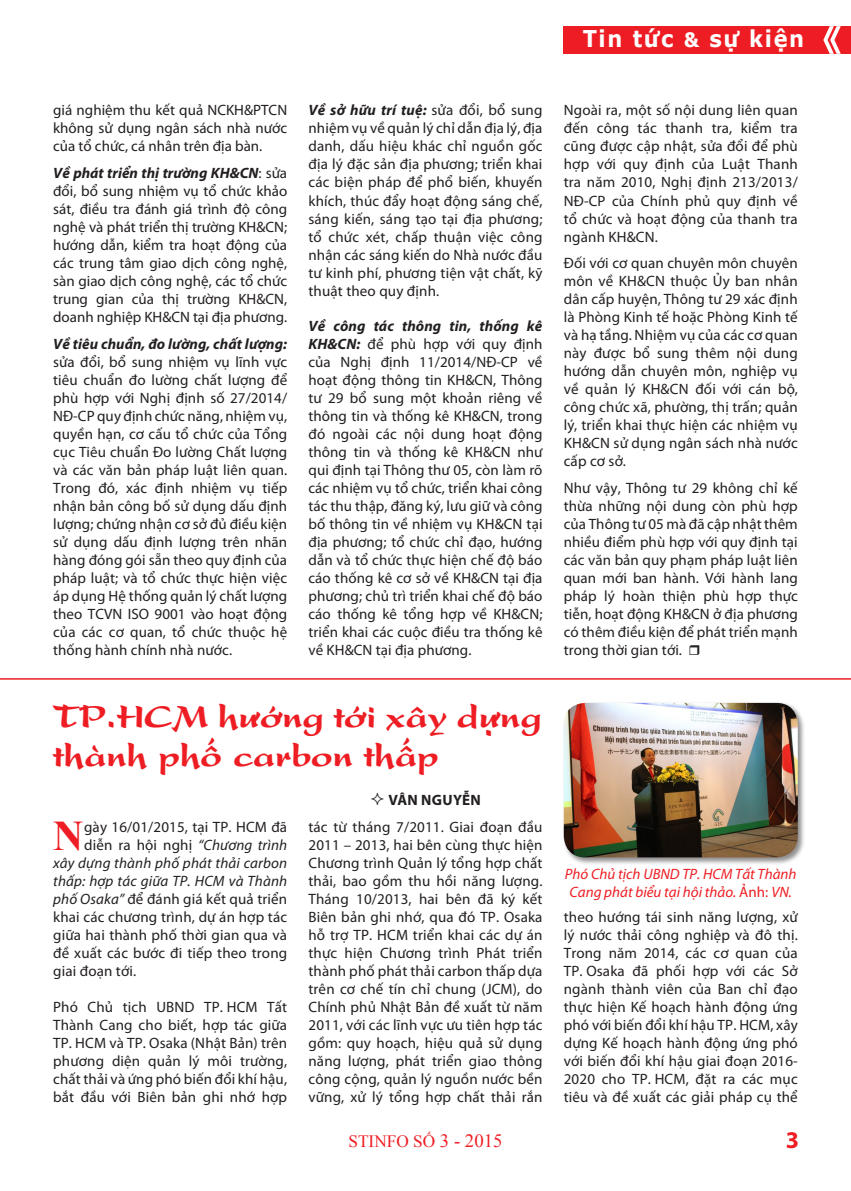
<style>
.page{position:relative;width:851px;height:1191px;background:#fff}
.page>*{position:absolute;margin:0;border:0;box-sizing:border-box;transform-origin:0 0}
.t1{font:700 42.15px "Times New Roman";color:#ee1d23}
.t2{font:36.3px/39.6px "UVN Bay Buom Nang";color:#ee1d23;scale:.91 1}
.t3{font:700 24px "Myriad Pro";color:#ee1d23}
.t4{font:700 23.1px "Verdana";letter-spacing:.075em;color:#fff;scale:.91 1}
.t5{font:17.25px "Times New Roman";color:#ee1d23}
.t6{font:15px/18px "Myriad Pro";letter-spacing:.01em;color:#231f20;text-align:justify}
.t7{font:italic 15px/18px "Myriad Pro";color:#ee1d23;text-align:center}
.t8{font:italic 15px "Myriad Pro";letter-spacing:.01em;color:#231f20}
.Tacgia{font:700 15px "Myriad Pro";letter-spacing:.02em;color:#231f20}
.s1{font-weight:700;font-style:italic}
.s2{font-style:italic}
.s3{font-size:18.75px}
.s4{font-size:19.8px}
.s5{font-style:normal}
</style>
<div class="page">
<div style="left:563px;top:26px;width:287px;height:28px;background:#ee1d23"></div>
<svg style="left:823px;top:26px;width:17px;height:28px"></svg>
<hr style="left:0;top:678px;width:850px;height:1px;background:#ee1d23">
<div style="left:562px;top:701px;width:243px;height:164px;background:#231f20;opacity:.5"></div>
<img style="left:563px;top:703px;width:234px;height:154px">
<p class="t6" style="left:53px;top:101px;width:235px">giá nghiệm thu kết quả NCKH&amp;PTCN không sử dụng ngân sách nhà nước của tổ chức, cá nhân trên địa bàn.</p>
<p class="t6" style="left:53px;top:164px;width:235px"><span class="s1">Về phát triển thị trường KH&amp;CN</span>: sửa đổi, bổ sung nhiệm vụ tổ chức khảo sát, điều tra đánh giá trình độ công nghệ và phát triển thị trường KH&amp;CN; hướng dẫn, kiểm tra hoạt động của các trung tâm giao dịch công nghệ, sàn giao dịch công nghệ, các tổ chức trung gian của thị trường KH&amp;CN, doanh nghiệp KH&amp;CN tại địa phương.</p>
<p class="t6" style="left:53px;top:334px;width:235px"><span class="s1">Về tiêu chuẩn, đo lường, chất lượng: </span>sửa đổi, bổ sung nhiệm vụ lĩnh vực tiêu chuẩn đo lường chất lượng để phù hợp với Nghị định số 27/2014/ NĐ-CP quy định chức năng, nhiệm vụ, quyền hạn, cơ cấu tổ chức của Tổng cục Tiêu chuẩn Đo lường Chất lượng và các văn bản pháp luật liên quan.<br>Trong đó, xác định nhiệm vụ tiếp nhận bản công bố sử dụng dấu định lượng; chứng nhận cơ sở đủ điều kiện sử dụng dấu định lượng trên nhãn hàng đóng gói sẵn theo quy định của pháp luật; và tổ chức thực hiện việc áp dụng Hệ thống quản lý chất lượng theo TCVN ISO 9001 vào hoạt động của các cơ quan, tổ chức thuộc hệ thống hành chính nhà nước.</p>
<p class="t6" style="left:308px;top:101px;width:235px"><span class="s1">Về sở hữu trí tuệ:</span> sửa đổi, bổ sung nhiệm vụ về quản lý chỉ dẫn địa lý, địa danh, dấu hiệu khác chỉ nguồn gốc địa lý đặc sản địa phương; triển khai các biện pháp để phổ biến, khuyến khích, thúc đẩy hoạt động sáng chế, sáng kiến, sáng tạo tại địa phương; tổ chức xét, chấp thuận việc công nhận các sáng kiến do Nhà nước đầu tư kinh phí, phương tiện vật chất, kỹ thuật theo quy định.</p>
<p class="t6" style="left:308px;top:316px;width:235px"><span class="s1">Về công tác thông tin, thống kê KH&amp;CN:</span> để phù hợp với quy định của Nghị định 11/2014/NĐ-CP về hoạt động thông tin KH&amp;CN, Thông tư 29 bổ sung một khoản riêng về thông tin và thống kê KH&amp;CN, trong đó ngoài các nội dung hoạt động thông tin và thống kê KH&amp;CN như qui định tại Thông thư 05, còn làm rõ các nhiệm vụ tổ chức, triển khai công tác thu thập, đăng ký, lưu giữ và công bố thông tin về nhiệm vụ KH&amp;CN tại địa phương; tổ chức chỉ đạo, hướng dẫn và tổ chức thực hiện chế độ báo cáo thống kê cơ sở về KH&amp;CN tại địa phương; chủ trì triển khai chế độ báo cáo thống kê tổng hợp về KH&amp;CN; triển khai các cuộc điều tra thống kê về KH&amp;CN tại địa phương.</p>
<p class="t2" style="left:53px;top:693px;width:539px">TP.HCM hướng tới xây dựng thành phố carbon thấp</p>
<p class="t1" style="left:53px;top:807px;width:32px">N</p>
<p class="t6" style="left:84px;top:818px;width:204px">gày 16/01/2015, tại TP. HCM đã</p>
<p class="t6" style="left:84px;top:836px;width:204px">diễn ra hội nghị <span class="s2">“Chương trình</span></p>
<p class="t8" style="left:53px;top:854px;width:235px">xây dựng thành phố phát thải carbon</p>
<p class="t8" style="left:53px;top:872px;width:235px">thấp: hợp tác giữa TP. HCM và Thành</p>
<p class="t6" style="left:53px;top:890px;width:235px"><span class="s2">phố Osaka”</span> để đánh giá kết quả triển</p>
<p class="t6" style="left:53px;top:908px;width:235px">khai các chương trình, dự án hợp tác</p>
<p class="t6" style="left:53px;top:926px;width:235px">giữa hai thành phố thời gian qua và</p>
<p class="t6" style="left:53px;top:944px;width:235px">đề xuất các bước đi tiếp theo trong</p>
<p class="t6" style="left:53px;top:962px;width:85px">giai đoạn tới.</p>
<p class="t6" style="left:53px;top:998px;width:235px">Phó Chủ tịch UBND TP. HCM Tất Thành Cang cho biết, hợp tác giữa TP. HCM và TP. Osaka (Nhật Bản) trên phương diện quản lý môi trường, chất thải và ứng phó biến đổi khí hậu, bắt đầu với Biên bản ghi nhớ hợp</p>
<p class="Tacgia" style="left:388px;top:790px;width:94px">VÂN NGUYỄN</p>
<p class="t6" style="left:308px;top:818px;width:235px">tác từ tháng 7/2011. Giai đoạn đầu 2011 – 2013, hai bên cùng thực hiện Chương trình Quản lý tổng hợp chất thải, bao gồm thu hồi năng lượng.<br>Tháng 10/2013, hai bên đã ký kết Biên bản ghi nhớ, qua đó TP. Osaka hỗ trợ TP. HCM triển khai các dự án thực hiện Chương trình Phát triển thành phố phát thải carbon thấp dựa trên cơ chế tín chỉ chung (JCM), do Chính phủ Nhật Bản đề xuất từ năm 2011, với các lĩnh vực ưu tiên hợp tác gồm: quy hoạch, hiệu quả sử dụng năng lượng, phát triển giao thông công cộng, quản lý nguồn nước bền vững, xử lý tổng hợp chất thải rắn</p>
<p class="t5" style="left:348px;top:1130px;width:155px">STINFO SỐ <span class="s3">3 - 2015</span></p>
<h3 class="t4" style="left:582px;top:24px;width:245px">Tin tức <span class="s4">&amp;</span> sự kiện</h3>
<p class="t6" style="left:563px;top:101px;width:235px">Ngoài ra, một số nội dung liên quan đến công tác thanh tra, kiểm tra cũng được cập nhật, sửa đổi để phù hợp với quy định của Luật Thanh tra năm 2010, Nghị định 213/2013/ NĐ-CP của Chính phủ quy định về tổ chức và hoạt động của thanh tra ngành KH&amp;CN.</p>
<p class="t6" style="left:563px;top:254px;width:235px">Đối với cơ quan chuyên môn chuyên môn về KH&amp;CN thuộc Ủy ban nhân dân cấp huyện, Thông tư 29 xác định là Phòng Kinh tế hoặc Phòng Kinh tế và hạ tầng. Nhiệm vụ của các cơ quan này được bổ sung thêm nội dung hướng dẫn chuyên môn, nghiệp vụ về quản lý KH&amp;CN đối với cán bộ, công chức xã, phường, thị trấn; quản lý, triển khai thực hiện các nhiệm vụ KH&amp;CN sử dụng ngân sách nhà nước cấp cơ sở.</p>
<p class="t6" style="left:563px;top:478px;width:235px">Như vậy, Thông tư 29 không chỉ kế thừa những nội dung còn phù hợp của Thông tư 05 mà đã cập nhật thêm nhiều điểm phù hợp với quy định tại các văn bản quy phạm pháp luật liên quan mới ban hành. Với hành lang pháp lý hoàn thiện phù hợp thực tiễn, hoạt động KH&amp;CN ở địa phương có thêm điều kiện để phát triển mạnh trong thời gian tới.</p>
<p class="t7" style="left:565px;top:865px;width:233px">Phó Chủ tịch UBND TP. HCM Tất Thành<br>Cang phát biểu tại hội thảo. <span class="s5">Ảnh:</span> VN.</p>
<p class="t6" style="left:563px;top:907px;width:235px">theo hướng tái sinh năng lượng, xử lý nước thải công nghiệp và đô thị.<br>Trong năm 2014, các cơ quan của TP. Osaka đã phối hợp với các Sở ngành thành viên của Ban chỉ đạo thực hiện Kế hoạch hành động ứng phó với biến đổi khí hậu TP. HCM, xây dựng Kế hoạch hành động ứng phó với biến đổi khí hậu giai đoạn 2016- 2020 cho TP. HCM, đặt ra các mục tiêu và đề xuất các giải pháp cụ thể</p>
<p class="t3" style="left:785px;top:1124px;width:15px">3</p>
</div>
